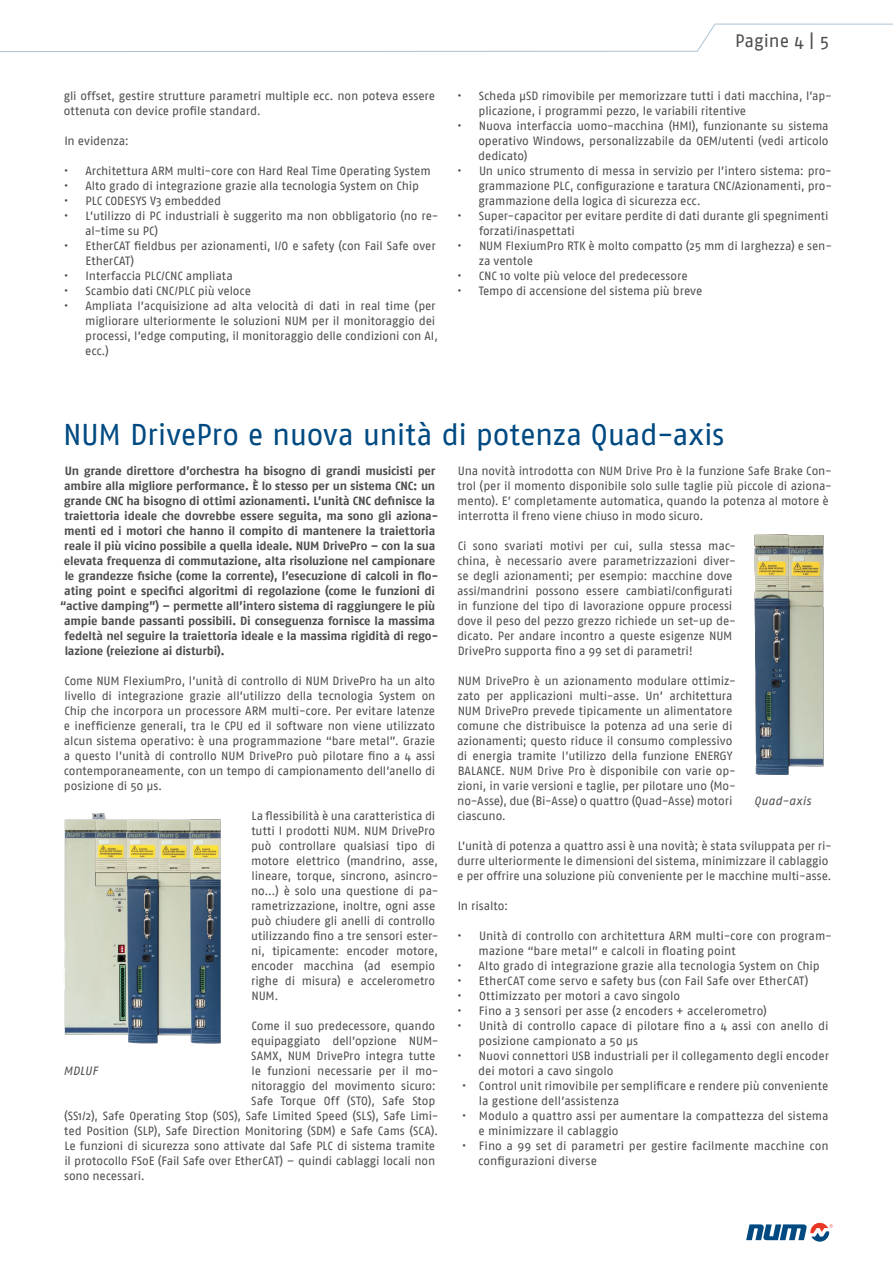
<style>
.page{position:relative;width:893px;height:1263px;background:#fff}
.page>*{position:absolute;margin:0;border:0;box-sizing:border-box;transform-origin:0 0}
.t1{font:30px "Fago No";letter-spacing:-.015em;color:#004a82}
.t2{font:18px "Fago No";color:#4d4f4e}
.t3{font:12px/15px "Fago No";letter-spacing:-.005em;color:#4d4f4e}
.t4{font:700 12px "Fago No";letter-spacing:-.015em;color:#4d4f4e}
.t5{font:italic 12px "Fago No";letter-spacing:.01em;color:#4d4f4e}
</style>
<div class="page">
<svg style="left:0;top:23px;width:893px;height:29px"></svg>
<svg style="left:746px;top:1223px;width:87px;height:18px"></svg>
<img style="left:755px;top:534px;width:69px;height:240px">
<img style="left:64px;top:813px;width:157px;height:233px">
<p class="t3" style="left:64px;top:88px;width:373px">gli offset, gestire strutture parametri multiple ecc. non poteva essere ottenuta con device profile standard.</p>
<p class="t3" style="left:64px;top:133px;width:66px">In evidenza:</p>
<p class="t3" style="left:64px;top:163px;width:368px">• Architettura ARM multi-core con Hard Real Time Operating System</p>
<p class="t3" style="left:64px;top:178px;width:357px">• Alto grado di integrazione grazie alla tecnologia System on Chip</p>
<p class="t3" style="left:64px;top:193px;width:159px">• PLC CODESYS V3 embedded</p>
<p class="t3" style="left:85px;top:208px;width:355px;text-indent:-21px">• L’utilizzo di PC industriali è suggerito ma non obbligatorio (no re&shy;al-time su PC)</p>
<p class="t3" style="left:86px;top:238px;width:351px;text-indent:-22px">• EtherCAT fieldbus per azionamenti, I/O e safety (con Fail Safe over<br>EtherCAT)</p>
<p class="t3" style="left:64px;top:268px;width:170px">• Interfaccia PLC/CNC ampliata</p>
<p class="t3" style="left:64px;top:283px;width:189px">• Scambio dati CNC/PLC più veloce</p>
<p class="t3" style="left:85px;top:298px;width:354px;text-indent:-21px">• Ampliata l’acquisizione ad alta velocità di dati in real time (per migliorare ulteriormente le soluzioni NUM per il monitoraggio dei processi, l’edge computing, il monitoraggio delle condizioni con AI, ecc.)</p>
<h2 class="t2" style="left:735px;top:31px;width:96px">Pagine 4 | 5</h2>
<p class="t3" style="left:479px;top:88px;width:355px;text-indent:-21px">• Scheda µSD rimovibile per memorizzare tutti i dati macchina, l’ap&shy;plicazione, i programmi pezzo, le variabili ritentive</p>
<p class="t3" style="left:478px;top:118px;width:352px;text-align:justify;text-indent:-21px">• Nuova interfaccia uomo-macchina (HMI), funzionante su sistema operativo Windows, personalizzabile da OEM/utenti (vedi articolo dedicato)</p>
<p class="t3" style="left:478px;top:163px;width:355px;text-align:justify;text-indent:-21px">• Un unico strumento di messa in servizio per l’intero sistema: pro&shy;grammazione PLC, configurazione e taratura CNC/Azionamenti, pro&shy;grammazione della logica di sicurezza ecc.</p>
<p class="t3" style="left:479px;top:208px;width:351px;text-indent:-22px">• Super-capacitor per evitare perdite di dati durante gli spegnimenti forzati/inaspettati</p>
<p class="t3" style="left:479px;top:238px;width:355px;text-indent:-21px">• NUM FlexiumPro RTK è molto compatto (25 mm di larghezza) e sen&shy;za ventole</p>
<p class="t3" style="left:457px;top:268px;width:232px">• CNC 10 volte più veloce del predecessore</p>
<p class="t3" style="left:457px;top:283px;width:247px">• Tempo di accensione del sistema più breve</p>
<h1 class="t1" style="left:63px;top:418px;width:663px">NUM DrivePro e nuova unità di potenza Quad-axis</h1>
<p class="t4" style="left:65px;top:464px;width:372px">Un grande direttore d’orchestra ha bisogno di grandi musicisti per</p>
<p class="t4" style="left:64px;top:479px;width:373px">ambire alla migliore performance. È lo stesso per un sistema CNC: un</p>
<p class="t4" style="left:64px;top:494px;width:373px">grande CNC ha bisogno di ottimi azionamenti. L’unità CNC definisce la</p>
<p class="t4" style="left:64px;top:509px;width:375px">traiettoria ideale che dovrebbe essere seguita, ma sono gli aziona-</p>
<p class="t4" style="left:64px;top:524px;width:373px">menti ed i motori che hanno il compito di mantenere la traiettoria</p>
<p class="t4" style="left:64px;top:539px;width:373px">reale il più vicino possibile a quella ideale. NUM DrivePro – con la sua</p>
<p class="t4" style="left:64px;top:554px;width:373px">elevata frequenza di commutazione, alta risoluzione nel campionare</p>
<p class="t4" style="left:65px;top:569px;width:375px">le grandezze fisiche (come la corrente), l’esecuzione di calcoli in flo-</p>
<p class="t4" style="left:64px;top:584px;width:372px">ating point e specifici algoritmi di regolazione (come le funzioni di</p>
<p class="t4" style="left:60px;top:599px;width:377px">“active damping”) – permette all’intero sistema di raggiungere le più</p>
<p class="t4" style="left:64px;top:614px;width:372px">ampie bande passanti possibili. Di conseguenza fornisce la massima</p>
<p class="t4" style="left:65px;top:629px;width:375px">fedeltà nel seguire la traiettoria ideale e la massima rigidità di rego-</p>
<p class="t4" style="left:65px;top:644px;width:162px">lazione (reiezione ai disturbi).</p>
<p class="t3" style="left:64px;top:673px;width:373px;text-align:justify">Come NUM FlexiumPro, l’unità di controllo di NUM DrivePro ha un alto livello di integrazione grazie all’utilizzo della tecnologia System on Chip che incorpora un processore ARM multi-core. Per evitare latenze e inefficienze generali, tra le CPU ed il software non viene utilizzato alcun sistema operativo: è una programmazione “bare metal”. Grazie a questo l’unità di controllo NUM DrivePro può pilotare fino a 4 assi contemporaneamente, con un tempo di campionamento dell’anello di posizione di 50 µs.</p>
<p class="t3" style="left:251px;top:808px;width:189px">La flessibilità è una caratteristica di tutti I prodotti NUM. NUM DrivePro può controllare qualsiasi tipo di motore elettrico (mandrino, asse, lineare, torque, sincrono, asincro&shy;no…) è solo una questione di pa&shy;rametrizzazione, inoltre, ogni asse può chiudere gli anelli di controllo utilizzando fino a tre sensori ester&shy;ni, tipicamente: encoder motore, encoder macchina (ad esempio righe di misura) e accelerometro<br>NUM.</p>
<p class="t3" style="left:251px;top:1018px;width:185px">Come il suo predecessore, quando</p>
<p class="t3" style="left:251px;top:1033px;width:189px">equipaggiato dell’opzione NUM-</p>
<p class="t3" style="left:251px;top:1048px;width:186px">SAMX, NUM DrivePro integra tutte</p>
<p class="t3" style="left:252px;top:1063px;width:189px">le funzioni necessarie per il mo-</p>
<p class="t3" style="left:251px;top:1078px;width:186px">nitoraggio del movimento sicuro:</p>
<p class="t3" style="left:251px;top:1093px;width:186px">Safe Torque Off (STO), Safe Stop</p>
<p class="t3" style="left:64px;top:1108px;width:376px">(SS1/2), Safe Operating Stop (SOS), Safe Limited Speed (SLS), Safe Limi-</p>
<p class="t3" style="left:64px;top:1123px;width:375px">ted Position (SLP), Safe Direction Monitoring (SDM) e Safe Cams (SCA).</p>
<p class="t3" style="left:64px;top:1138px;width:372px">Le funzioni di sicurezza sono attivate dal Safe PLC di sistema tramite</p>
<p class="t3" style="left:64px;top:1153px;width:373px">il protocollo FSoE (Fail Safe over EtherCAT) – quindi cablaggi locali non</p>
<p class="t3" style="left:64px;top:1168px;width:82px">sono necessari.</p>
<p class="t5" style="left:64px;top:1064px;width:36px">MDLUF</p>
<p class="t3" style="left:457px;top:463px;width:376px">Una novità introdotta con NUM Drive Pro è la funzione Safe Brake Con&shy;trol (per il momento disponibile solo sulle taglie più piccole di aziona&shy;mento). E’ completamente automatica, quando la potenza al motore è interrotta il freno viene chiuso in modo sicuro.</p>
<p class="t3" style="left:457px;top:538px;width:280px">Ci sono svariati motivi per cui, sulla stessa mac&shy;china, è necessario avere parametrizzazioni diver&shy;se degli azionamenti; per esempio: macchine dove assi/mandrini possono essere cambiati/configurati in funzione del tipo di lavorazione oppure processi dove il peso del pezzo grezzo richiede un set-up de&shy;dicato. Per andare incontro a queste esigenze NUM DrivePro supporta fino a 99 set di parametri!</p>
<p class="t3" style="left:457px;top:673px;width:280px">NUM DrivePro è un azionamento modulare ottimiz&shy;zato per applicazioni multi-asse. Un’ architettura NUM DrivePro prevede tipicamente un alimentatore comune che distribuisce la potenza ad una serie di azionamenti; questo riduce il consumo complessivo di energia tramite l’utilizzo della funzione ENERGY BALANCE. NUM Drive Pro è disponibile con varie op&shy;zioni, in varie versioni e taglie, per pilotare uno (Mo&shy;no-Asse), due (Bi-Asse) o quattro (Quad-Asse) motori ciascuno.</p>
<p class="t3" style="left:457px;top:838px;width:376px">L’unità di potenza a quattro assi è una novità; è stata sviluppata per ri&shy;durre ulteriormente le dimensioni del sistema, minimizzare il cablaggio e per offrire una soluzione più conveniente per le macchine multi-asse.</p>
<p class="t3" style="left:458px;top:898px;width:52px">In risalto:</p>
<p class="t3" style="left:479px;top:928px;width:355px;text-indent:-21px">• Unità di controllo con architettura ARM multi-core con program&shy;mazione “bare metal” e calcoli in floating point</p>
<p class="t3" style="left:457px;top:958px;width:364px">• Alto grado di integrazione grazie alla tecnologia System on Chip</p>
<p class="t3" style="left:457px;top:973px;width:353px">• EtherCAT come servo e safety bus (con Fail Safe over EtherCAT)</p>
<p class="t3" style="left:457px;top:988px;width:225px">• Ottimizzato per motori a cavo singolo</p>
<p class="t3" style="left:457px;top:1003px;width:311px">• Fino a 3 sensori per asse (2 encoders + accelerometro)</p>
<p class="t3" style="left:479px;top:1018px;width:352px;text-indent:-21px">• Unità di controllo capace di pilotare fino a 4 assi con anello di posizione campionato a 50 µs</p>
<p class="t3" style="left:478px;top:1048px;width:352px;text-indent:-21px">• Nuovi connettori USB industriali per il collegamento degli encoder dei motori a cavo singolo</p>
<p class="t3" style="left:479px;top:1078px;width:351px;text-indent:-17px">• Control unit rimovibile per semplificare e rendere più conveniente la gestione dell’assistenza</p>
<p class="t3" style="left:478px;top:1108px;width:352px;text-indent:-17px">• Modulo a quattro assi per aumentare la compattezza del sistema e minimizzare il cablaggio</p>
<p class="t3" style="left:478px;top:1138px;width:352px;text-indent:-17px">• Fino a 99 set di parametri per gestire facilmente macchine con configurazioni diverse</p>
<p class="t5" style="left:754px;top:794px;width:58px">Quad-axis</p>
</div>
